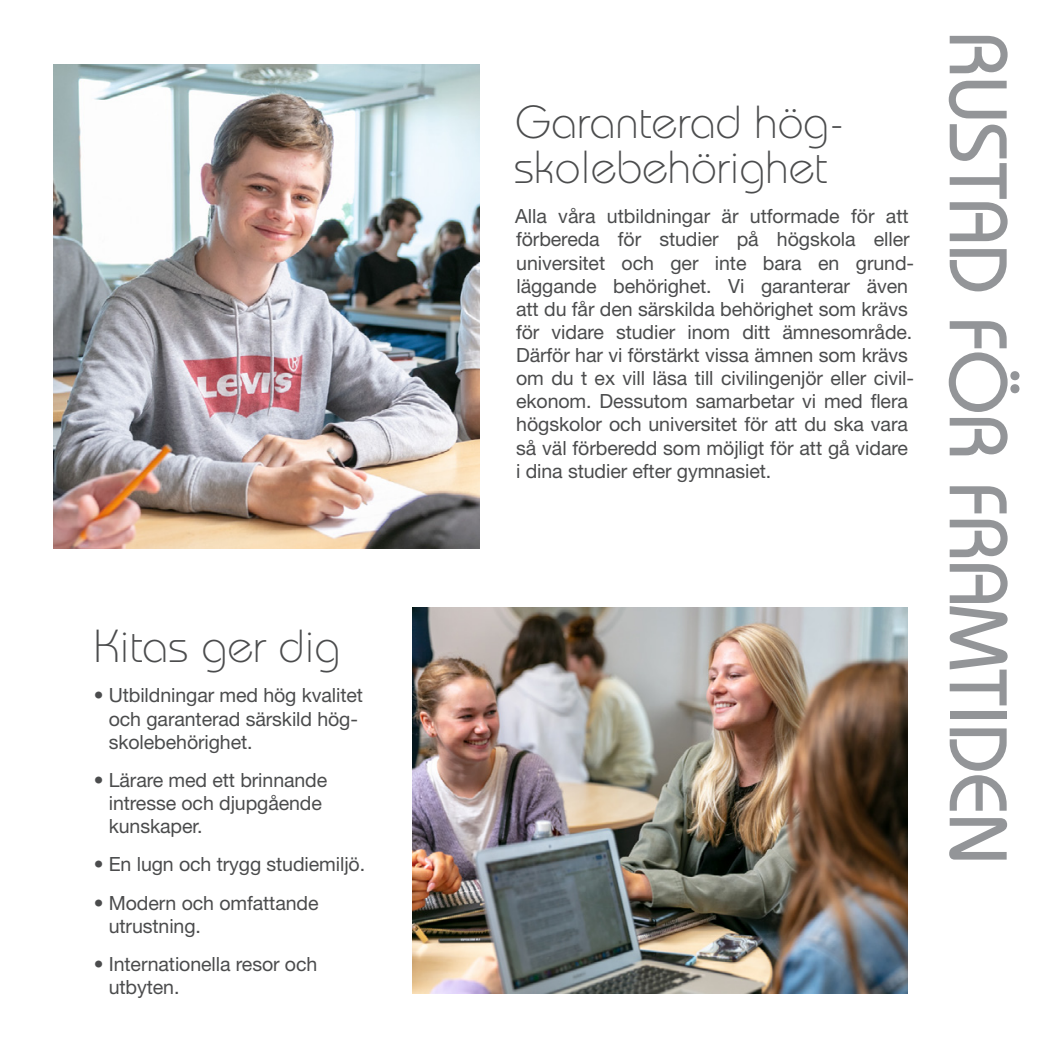
<style>
.page{position:relative;width:1042px;height:1042px;background:#fff}
.page>*{position:absolute;margin:0;border:0;box-sizing:border-box;transform-origin:0 0}
.t1{font:500 81.38px "Bauhaus Std";color:#939598}
.t2{font:300 46.2px/44.1px "Bauhaus Std";color:#4b4c4d}
.t3{font:19.6px/23.1px "Helvetica Neue LT Std";letter-spacing:-.005em;color:#4b4c4d}
</style>
<div class="page">
<img style="left:53px;top:64px;width:426px;height:484px">
<img style="left:413px;top:607px;width:494px;height:386px">
<p class="t2" style="left:94px;top:623px;width:248px">Kitas ger dig</p>
<p class="t3" style="left:109px;top:683px;width:256px;text-indent:-15px">• Utbildningar med hög kvalitet och garanterad särskild hög&shy;skolebehörighet.</p>
<p class="t3" style="left:109px;top:768px;width:220px;text-indent:-15px">• Lärare med ett brinnande intresse och djupgående kunskaper.</p>
<p class="t3" style="left:94px;top:852px;width:273px">• En lugn och trygg studiemiljö.</p>
<p class="t3" style="left:109px;top:891px;width:211px;text-indent:-15px">• Modern och omfattande utrustning.</p>
<p class="t3" style="left:109px;top:952px;width:210px;text-indent:-15px">• Internationella resor och utbyten.</p>
<p class="t2" style="left:514px;top:100px;width:332px">Garanterad hög&shy;skolebehörighet</p>
<p class="t3" style="left:515px;top:204px;width:400px">Alla våra utbildningar är utformade för att förbereda för studier på högskola eller universitet och ger inte bara en grund&shy;läggande behörighet. Vi garanterar även att du får den särskilda behörighet som krävs för vidare studier inom ditt ämnesområde.<br>Därför har vi förstärkt vissa ämnen som krävs om du t ex vill läsa till civilingenjör eller civil&shy;ekonom. Dessutom samarbetar vi med flera högskolor och universitet för att du ska vara så väl förberedd som möjligt för att gå vidare i dina studier efter gymnasiet.</p>
<p class="t1" style="left:1026px;top:32px;width:833px;rotate:90deg">RUSTAD FÖR FRAMTIDEN</p>
</div>
